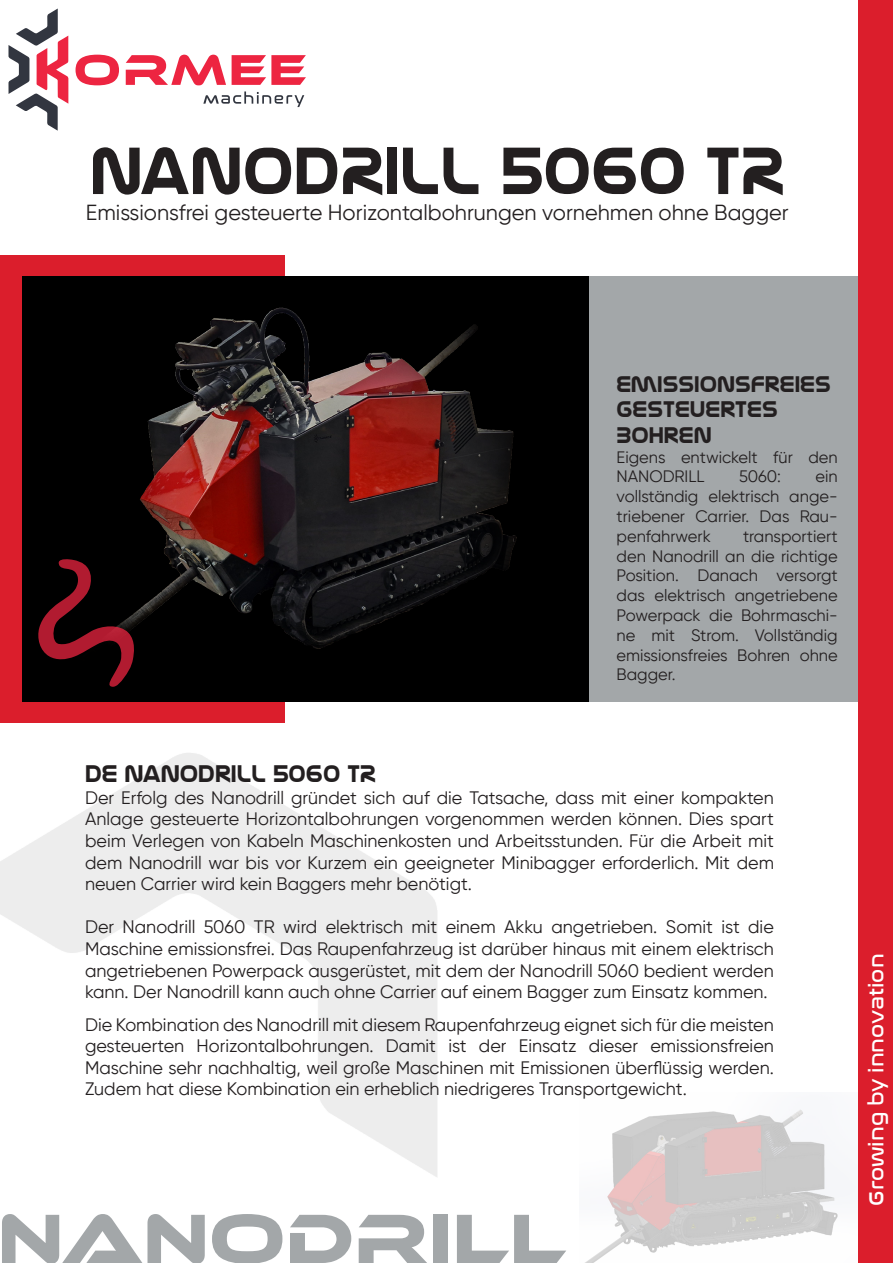
<style>
.page{position:relative;width:893px;height:1263px;background:#fff}
.page>*{position:absolute;margin:0;border:0;box-sizing:border-box;transform-origin:0 0}
.t1{font:72px "Ethnocentric Rg";color:#a3a7a9}
.t2{font:700 70.5px "Nasalization";color:#231f20}
.t3{font:700 25.5px "Nasalization";color:#231f20}
.t4{font:700 24px/25.5px "Nasalization";color:#231f20}
.t5{font:21.75px "Gilroy";color:#231f20}
.t6{font:21px "Nasalization Rg";color:#fff}
.t7{font:18px/21.6px "Gilroy";color:#231f20;text-align:justify}
.t8{font:16.5px/19.8px "Gilroy";color:#231f20;text-align:justify}
</style>
<div class="page">
<img style="left:585px;top:1092px;width:274px;height:171px">
<div style="left:588px;top:276px;width:305px;height:426px;background:#a3a7a9"></div>
<svg style="left:9px;top:9px;width:297px;height:122px"></svg>
<div style="left:859px;top:0;width:34px;height:1263px;background:#db1e2c"></div>
<div style="left:0;top:255px;width:285px;height:468px;background:#db1e2c"></div>
<div style="left:22px;top:276px;width:567px;height:426px;background:#000"></div>
<img style="left:134px;top:307px;width:383px;height:342px">
<svg style="left:38px;top:559px;width:96px;height:128px"></svg>
<p class="t2" style="left:90px;top:133px;width:696px">NANODRILL 5060 TR</p>
<p class="t5" style="left:86px;top:199px;width:704px">Emissionsfrei gesteuerte Horizontalbohrungen vornehmen ohne Bagger</p>
<p class="t4" style="left:617px;top:371px;width:216px">EMISSIONSFREIES</p>
<p class="t4" style="left:617px;top:397px;width:163px">GESTEUERTES<br>BOHREN</p>
<p class="t8" style="left:617px;top:447px;width:223px">Eigens entwickelt für den<br>NANODRILL</p>
<p class="t8" style="left:739px;top:466px;width:43px">5060:</p>
<p class="t8" style="left:617px;top:466px;width:223px;text-indent:199px">ein vollständig elektrisch ange&shy;triebener Carrier. Das Rau&shy;penfahrwerk</p>
<p class="t8" style="left:617px;top:526px;width:223px;text-indent:126px">transportiert den Nanodrill an die richtige Position. Danach versorgt das elektrisch angetriebene Powerpack die Bohrmaschi&shy;ne mit Strom. Vollständig emissionsfreies Bohren ohne Bagger.</p>
<p class="t3" style="left:85px;top:760px;width:292px">DE NANODRILL 5060 TR</p>
<p class="t7" style="left:85px;top:786px;width:690px">Der Erfolg des Nanodrill gründet sich auf die Tatsache, dass mit einer kompakten Anlage gesteuerte Horizontalbohrungen vorgenommen werden können. Dies spart beim Verlegen von Kabeln Maschinenkosten und Arbeitsstunden. Für die Arbeit mit dem Nanodrill war bis vor Kurzem ein geeigneter Minibagger erforderlich. Mit dem neuen Carrier wird kein Baggers mehr benötigt.</p>
<p class="t7" style="left:85px;top:916px;width:690px">Der Nanodrill 5060 TR wird elektrisch mit einem Akku angetrieben. Somit ist die Maschine emissionsfrei. Das Raupenfahrzeug ist darüber hinaus mit einem elektrisch angetriebenen Powerpack ausgerüstet, mit dem der Nanodrill 5060 bedient werden kann. Der Nanodrill kann auch ohne Carrier auf einem Bagger zum Einsatz kommen.</p>
<p class="t7" style="left:85px;top:1013px;width:690px">Die Kombination des Nanodrill mit diesem Raupenfahrzeug eignet sich für die meisten gesteuerten Horizontalbohrungen. Damit ist der Einsatz dieser emissionsfreien Maschine sehr nachhaltig, weil große Maschinen mit Emissionen überflüssig werden.<br>Zudem hat diese Kombination ein erheblich niedrigeres Transportgewicht.</p>
<p class="t1" style="left:-2px;top:1195px;width:571px">NANodrill</p>
<p class="t6" style="left:857px;top:1205px;width:253px;rotate:-90deg">Growing by innovation</p>
</div>
